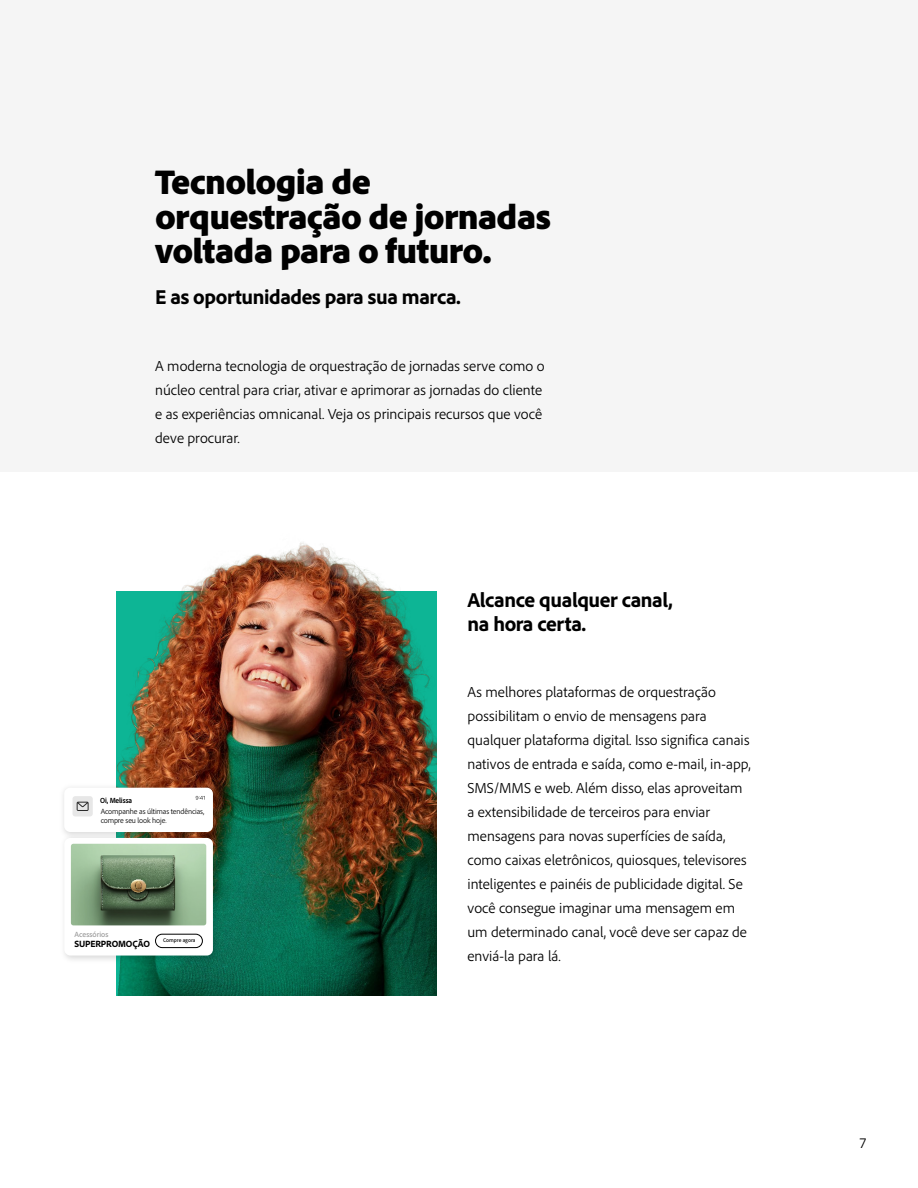
<style>
.page{position:relative;width:918px;height:1188px;background:#fff}
.page>*{position:absolute;margin:0;border:0;box-sizing:border-box;transform-origin:0 0}
.t1{font:900 36px/34.5px "Adobe Clean";letter-spacing:-.02em;color:#000}
.t2{font:800 21px/24px "Adobe Clean";letter-spacing:-.02em;color:#000}
.t3{font:300 15px/24px "Adobe Clean";color:#000}
.t4{font:800 9.45px "Adobe Clean";letter-spacing:-.015em;color:#000}
.t5{font:300 7.8px/9.4px "Adobe Clean";letter-spacing:-.015em;color:#000}
.t6{font:500 7.8px "Adobe Clean";letter-spacing:.005em;color:#9a9a9a}
.t7{font:700 semi-condensed 7.8px "Adobe Clean";letter-spacing:-.02em;color:#000}
.t8{font:500 5.55px "Adobe Clean";color:#000}
</style>
<div class="page">
<div style="left:0;top:0;width:918px;height:472px;background:#f5f5f5"></div>
<img style="left:116px;top:542px;width:321px;height:454px">
<img style="left:63px;top:781px;width:161px;height:50px">
<div style="left:64px;top:788px;width:149px;height:44px;background:#fff;border-radius:6px"></div>
<svg style="left:196px;top:796px;width:9px;height:4px"></svg>
<div style="left:73px;top:796px;width:20px;height:20px;background:#e7e7e7;border-radius:3px"></div>
<svg style="left:77px;top:802px;width:12px;height:9px"></svg>
<img style="left:64px;top:831px;width:160px;height:135px">
<div style="left:64px;top:838px;width:149px;height:118px;background:#fff;border-radius:6px"></div>
<img style="left:71px;top:844px;width:135px;height:81px">
<div style="left:155px;top:934px;width:48px;height:14px;border:1px solid #000;border-radius:7px"></div>
<h1 class="t1" style="left:155px;top:163px;width:397px">Tecnologia de orquestração de jornadas voltada para o futuro.</h1>
<h2 class="t2" style="left:155px;top:284px;width:307px">E as oportunidades para sua marca.</h2>
<p class="t3" style="left:155px;top:353px;width:391px">A moderna tecnologia de orquestração de jornadas serve como o núcleo central para criar, ativar e aprimorar as jornadas do cliente e as experiências omnicanal. Veja os principais recursos que você deve procurar.</p>
<p class="t7" style="left:100px;top:796px;width:34px">Oi, Melissa</p>
<p class="t5" style="left:101px;top:806px;width:105px">Acompanhe as últimas tendências, compre seu look hoje.</p>
<p class="t6" style="left:75px;top:929px;width:36px">Acessórios</p>
<p class="t4" style="left:75px;top:938px;width:77px">SUPERPROMOÇÃO</p>
<p class="t8" style="left:163px;top:937px;width:34px">Compre agora</p>
<h2 class="t2" style="left:468px;top:587px;width:207px">Alcance qualquer canal, na hora certa.</h2>
<p class="t3" style="left:468px;top:680px;width:285px">As melhores plataformas de orquestração possibilitam o envio de mensagens para qualquer plataforma digital. Isso significa canais nativos de entrada e saída, como e-mail, in-app, SMS/MMS e web. Além disso, elas aproveitam a extensibilidade de terceiros para enviar mensagens para novas superfícies de saída, como caixas eletrônicos, quiosques, televisores inteligentes e painéis de publicidade digital. Se você consegue imaginar uma mensagem em um determinado canal, você deve ser capaz de enviá-la para lá.</p>
<p class="t3" style="left:860px;top:1130px;width:8px">7</p>
</div>
